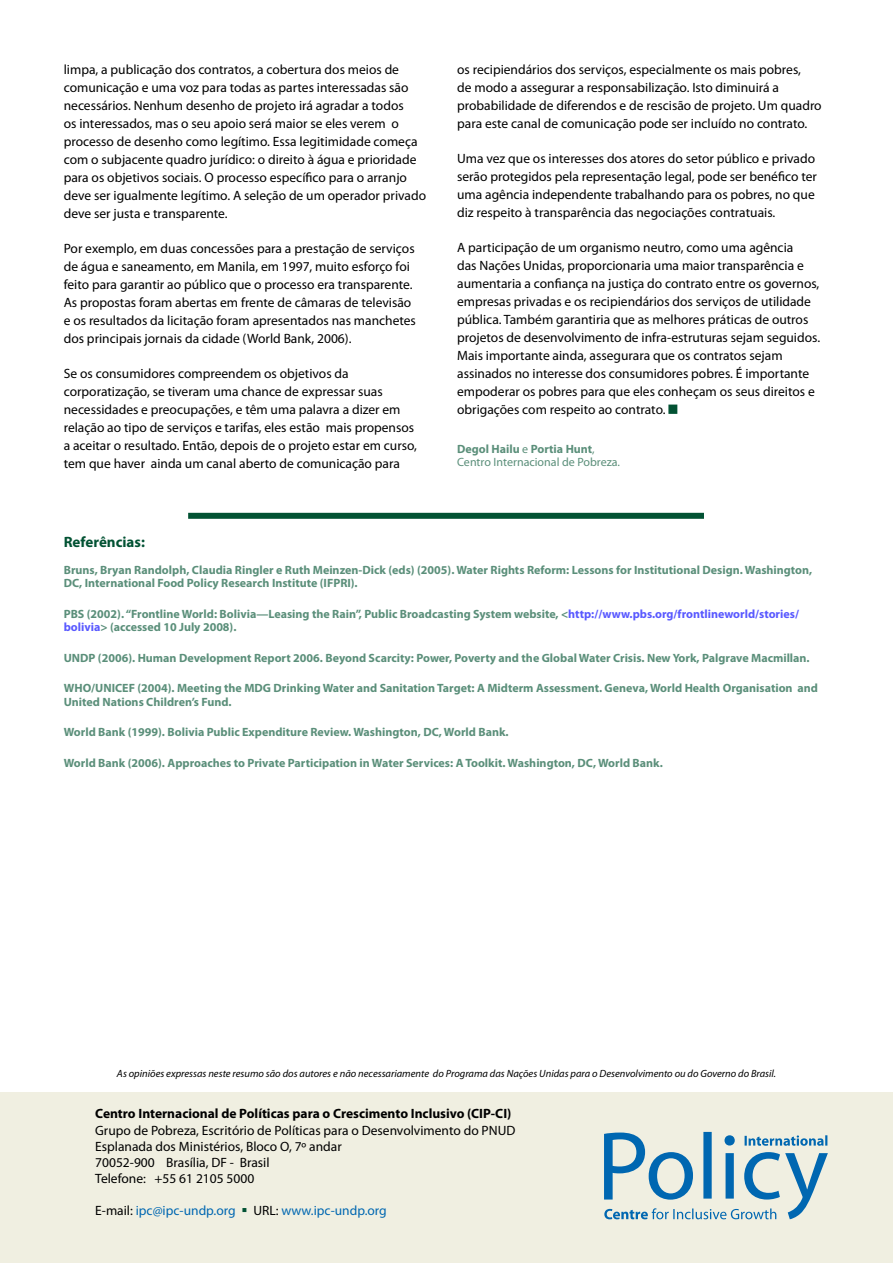
<style>
.page{position:relative;width:893px;height:1263px;background:#fff}
.page>*{position:absolute;margin:0;border:0;box-sizing:border-box;transform-origin:0 0}
.t1{font:700 15px "Myriad Pro";color:#025233}
.t2{font:13.5px/18px "Myriad Pro";color:#000}
.t3{font:700 13.5px "Myriad Pro";color:#000}
.t4{font:13.5px "Myriad Pro";color:#0067b1}
.t5{font:700 12px/13.5px "Myriad Pro";color:#5b8f7a}
.t6{font:12px/13.5px "Myriad Pro";color:#5b8f7a}
.t7{font:italic 10.5px "Myriad Pro";color:#000}
.s1{font-weight:700}
.s2{color:#5959ff}
.s3{color:#000}
.s4{color:#025233}
</style>
<div class="page">
<div style="left:0;top:1093px;width:893px;height:170px;background:#f0efe1"></div>
<div style="left:188px;top:513px;width:516px;height:6px;background:#025233"></div>
<div style="left:668px;top:405px;width:9px;height:9px;background:#025233;border:2px solid #025233"></div>
<svg style="left:604px;top:1132px;width:224px;height:87px"></svg>
<p class="t2" style="left:64px;top:61px;width:364px">limpa, a publicação dos contratos, a cobertura dos meios de comunicação e uma voz para todas as partes interessadas são necessários. Nenhum desenho de projeto irá agradar a todos<br>os interessados, mas o seu apoio será maior se eles verem o processo de desenho como legítimo. Essa legitimidade começa com o subjacente quadro jurídico: o direito à água e prioridade para os objetivos sociais. O processo específico para o arranjo deve ser igualmente legítimo. A seleção de um operador privado deve ser justa e transparente.</p>
<p class="t2" style="left:64px;top:240px;width:354px">Por exemplo, em duas concessões para a prestação de serviços de água e saneamento, em Manila, em 1997, muito esforço foi feito para garantir ao público que o processo era transparente.<br>As propostas foram abertas em frente de câmaras de televisão e os resultados da licitação foram apresentados nas manchetes dos principais jornais da cidade (World Bank, 2006).</p>
<p class="t2" style="left:64px;top:365px;width:355px">Se os consumidores compreendem os objetivos da corporatização, se tiveram uma chance de expressar suas necessidades e preocupações, e têm uma palavra a dizer em relação ao tipo de serviços e tarifas, eles estão mais propensos a aceitar o resultado. Então, depois de o projeto estar em curso, tem que haver ainda um canal aberto de comunicação para</p>
<p class="t2" style="left:457px;top:60px;width:366px">os recipiendários dos serviços, especialmente os mais pobres,<br>de modo a assegurar a responsabilização. Isto diminuirá a probabilidade de diferendos e de rescisão de projeto. Um quadro para este canal de comunicação pode ser incluído no contrato.</p>
<p class="t2" style="left:457px;top:149px;width:361px">Uma vez que os interesses dos atores do setor público e privado serão protegidos pela representação legal, pode ser benéfico ter uma agência independente trabalhando para os pobres, no que diz respeito à transparência das negociações contratuais.</p>
<p class="t2" style="left:457px;top:238px;width:364px">A participação de um organismo neutro, como uma agência<br>das Nações Unidas, proporcionaria uma maior transparência e aumentaria a confiança na justiça do contrato entre os governos, empresas privadas e os recipiendários dos serviços de utilidade pública. Também garantiria que as melhores práticas de outros projetos de desenvolvimento de infra-estruturas sejam seguidos.<br>Mais importante ainda, assegurara que os contratos sejam assinados no interesse dos consumidores pobres. É importante empoderar os pobres para que eles conheçam os seus direitos e obrigações com respeito ao contrato.</p>
<p class="t6" style="left:457px;top:442px;width:164px"><span class="s1">Degol Hailu</span> e <span class="s1">Portia Hunt</span>,<br>Centro Internacional de Pobreza.</p>
<p class="t1" style="left:64px;top:533px;width:83px">Referências:</p>
<p class="t5" style="left:64px;top:563px;width:750px">Bruns, Bryan Randolph, Claudia Ringler e Ruth Meinzen-Dick (eds) (2005). Water Rights Reform: Lessons for Institutional Design. Washington,<br>DC, International Food Policy Research Institute (IFPRI).</p>
<p class="t5" style="left:64px;top:607px;width:737px">PBS (2002). “Frontline World: Bolivia—Leasing the Rain”, Public Broadcasting System website, &lt;<span class="s2">http://www.pbs.org/frontlineworld/stories/ bolivia</span>&gt; (accessed 10 July 2008).</p>
<p class="t5" style="left:64px;top:651px;width:747px">UNDP (2006). Human Development Report 2006. Beyond Scarcity: Power, Poverty and the Global Water Crisis. New York, Palgrave Macmillan.</p>
<p class="t5" style="left:64px;top:682px;width:756px">WHO/UNICEF (2004). Meeting the MDG Drinking Water and Sanitation Target: A Midterm Assessment. Geneva, World Health Organisation and<br>United Nations Children’s Fund.</p>
<p class="t5" style="left:64px;top:726px;width:446px">World Bank (1999). Bolivia Public Expenditure Review. Washington, DC, World Bank.</p>
<p class="t5" style="left:64px;top:756px;width:601px">World Bank (2006). Approaches to Private Participation in Water Services: A Toolkit. Washington, DC, World Bank.</p>
<p class="t7" style="left:117px;top:1068px;width:661px">As opiniões expressas neste resumo são dos autores e não necessariamente do Programa das Nações Unidas para o Desenvolvimento ou do Governo do Brasil.</p>
<p class="t3" style="left:95px;top:1106px;width:418px">Centro Internacional de Políticas para o Crescimento Inclusivo (CIP-CI)</p>
<p class="t2" style="left:95px;top:1122px;width:422px;line-height:16.2px">Grupo de Pobreza, Escritório de Políticas para o Desenvolvimento do PNUD Esplanada dos Ministérios, Bloco O, 7º andar<br>70052-900 Brasília, DF - Brasil<br>Telefone: +55 61 2105 5000</p>
<p class="t4" style="left:95px;top:1203px;width:293px"><span class="s3">E-mail:</span> ipc@ipc-undp.org <span class="s4">▪</span> <span class="s3">URL:</span> www.ipc-undp.org</p>
</div>
